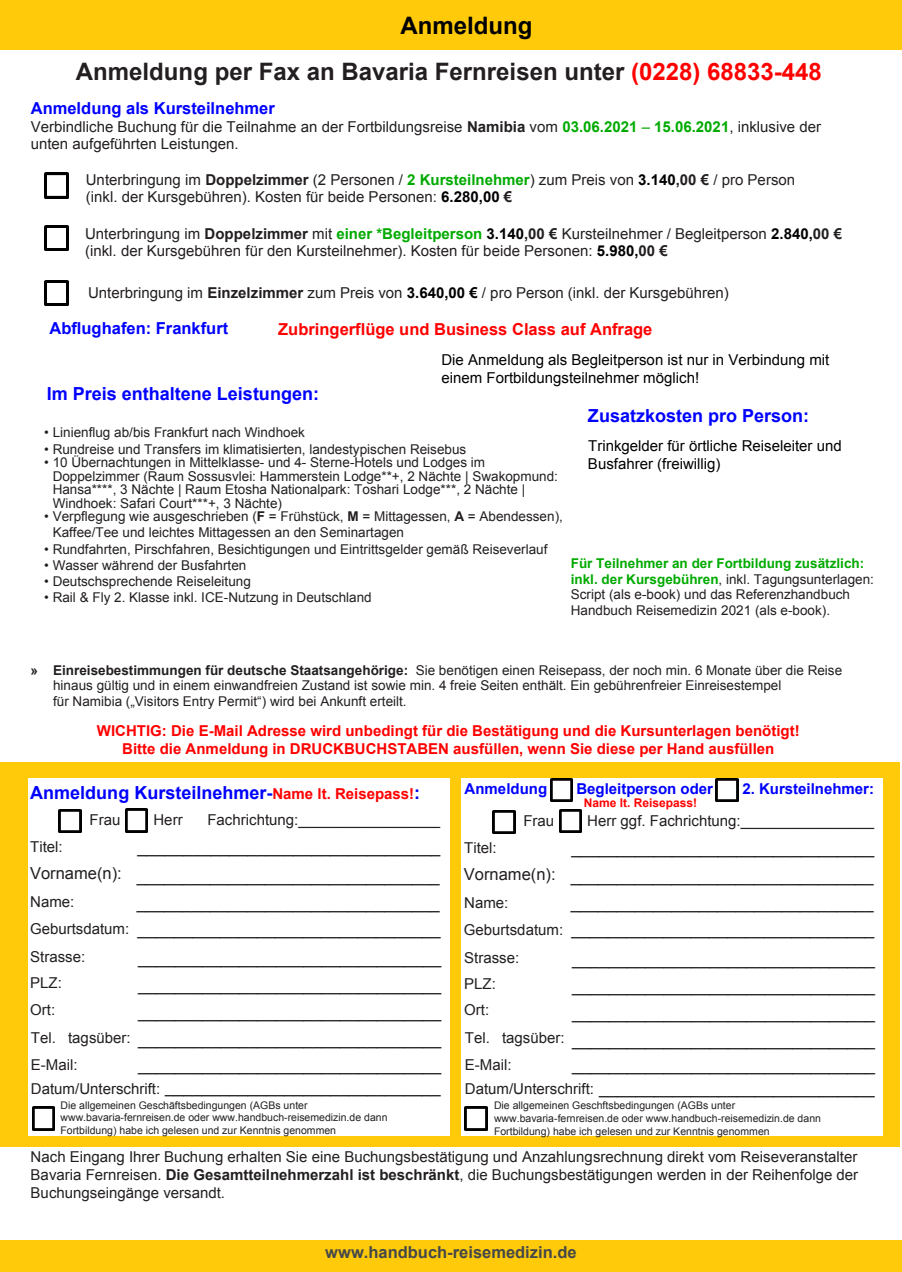
<style>
.page{position:relative;width:902px;height:1272px;background:#fff}
.page>*{position:absolute;margin:0;border:0;box-sizing:border-box;transform-origin:0 0}
.t1{font:700 24px "Arial";color:#231f20}
.t2{font:700 24px "Arial";color:#000}
.t3{font:700 18px "Arial";color:#00f}
.t4{font:16.5px/27px "Arial";color:#231f20;text-align:justify}
.t5{font:700 16.5px "Arial";color:#00f}
.t6{font:700 16.5px "Arial";color:#f00}
.t7{font:700 16.5px "Arial";color:#454849}
.t8{font:15px/27.5px "Arial";color:#231f20}
.t9{font:700 15px/18px "Arial";color:#f00;text-align:center}
.t10{font:15px/18px "Arial";color:#000}
.t11{font:700 15px "Arial";color:#00f}
.t12{font:13.5px/13.5px "Arial";color:#231f20}
.t13{font:700 12px "Arial";color:#f00}
.t14{font:10.5px/12.6px "Arial";color:#231f20}
.s1{color:#f00}
.s2{font-weight:700}
.s3{font-weight:700;color:#0a0}
.s4{color:#0a0}
.s5{font-weight:700;color:#000}
.s6{font-size:15px;color:#f00}
.s7{font-size:15px}
</style>
<div class="page">
<div style="left:0;top:0;width:901px;height:49px;background:#feca0a"></div>
<div style="left:0;top:1240px;width:901px;height:31px;background:#feca0a"></div>
<div style="left:0;top:762px;width:899px;height:385px;background:#feca0a"></div>
<div style="left:28px;top:778px;width:421px;height:357px;background:#fff"></div>
<div style="left:461px;top:778px;width:421px;height:357px;background:#fff"></div>
<img style="left:44px;top:225px;width:25px;height:25px">
<img style="left:44px;top:280px;width:25px;height:26px">
<img style="left:44px;top:173px;width:25px;height:25px">
<img style="left:59px;top:809px;width:22px;height:23px">
<img style="left:125px;top:808px;width:23px;height:24px">
<img style="left:492px;top:810px;width:23px;height:23px">
<img style="left:559px;top:809px;width:22px;height:23px">
<img style="left:32px;top:1106px;width:23px;height:24px">
<img style="left:464px;top:1106px;width:23px;height:24px">
<img style="left:716px;top:778px;width:22px;height:23px">
<img style="left:550px;top:778px;width:22px;height:23px">
<h1 class="t2" style="left:400px;top:9px;width:133px">Anmeldung</h1>
<h1 class="t1" style="left:76px;top:55px;width:747px">Anmeldung per Fax an Bavaria Fernreisen unter <span class="s1">(0228) 68833-448</span></h1>
<p class="t5" style="left:31px;top:97px;width:245px">Anmeldung als Kursteilnehmer</p>
<p class="t8" style="left:31px;top:118px;width:791px;line-height:17.2px">Verbindliche Buchung für die Teilnahme an der Fortbildungsreise <span class="s2">Namibia</span> vom <span class="s3">03.06.2021</span> <span class="s4">–</span> <span class="s3">15.06.2021</span>, inklusive der unten aufgeführten Leistungen.</p>
<p class="t8" style="left:86px;top:171px;width:710px;line-height:17.4px">Unterbringung im <span class="s2">Doppelzimmer</span> (2 Personen / <span class="s3">2 Kursteilnehmer</span>) zum Preis von <span class="s5">3.140</span><span class="s2">,00 €</span> / pro Person (inkl. der Kursgebühren). Kosten für beide Personen: <span class="s5">6.280,00</span> <span class="s2">€</span></p>
<p class="t8" style="left:85px;top:225px;width:758px;line-height:17.1px">Unterbringung im <span class="s2">Doppelzimmer</span> mit <span class="s3">einer *Begleitperson</span> <span class="s5">3.140</span><span class="s2">,00 €</span> Kursteilnehmer / Begleitperson <span class="s5">2.840,</span><span class="s2">00 € </span>(inkl. der Kursgebühren für den Kursteilnehmer). Kosten für beide Personen: <span class="s5">5.980,</span><span class="s2">00 €</span></p>
<p class="t8" style="left:88px;top:279px;width:642px">Unterbringung im <span class="s2">Einzelzimmer</span> zum Preis von <span class="s5">3.640,00 €</span> / pro Person (inkl. der Kursgebühren)</p>
<p class="t5" style="left:49px;top:317px;width:180px">Abflughafen: Frankfurt</p>
<p class="t6" style="left:278px;top:318px;width:375px">Zubringerflüge und Business Class auf Anfrage</p>
<h2 class="t3" style="left:47px;top:381px;width:274px">Im Preis enthaltene Leistungen:</h2>
<p class="t10" style="left:441px;top:351px;width:389px">Die Anmeldung als Begleitperson ist nur in Verbindung mit einem Fortbildungsteilnehmer möglich!</p>
<p class="t12" style="left:44px;top:426px;width:262px">• Linienflug ab/bis Frankfurt nach Windhoek</p>
<p class="t12" style="left:44px;top:442px;width:423px">• Rundreise und Transfers im klimatisierten, landestypischen Reisebus</p>
<p class="t12" style="left:53px;top:456px;width:507px;text-indent:-8px">• 10 Übernachtungen in Mittelklasse- und 4- Sterne-Hotels und Lodges im Doppelzimmer (Raum Sossusvlei: Hammerstein Lodge**+, 2 Nächte | Swakopmund:<br>Hansa****, 3 Nächte | Raum Etosha Nationalpark: Toshari Lodge***, 2 Nächte | Windhoek: Safari Court***+, 3 Nächte)</p>
<p class="t12" style="left:53px;top:508px;width:511px;line-height:16.2px;text-indent:-8px">• Verpflegung wie ausgeschrieben (<span class="s2">F</span> = Frühstück, <span class="s2">M</span> = Mittagessen, <span class="s2">A</span> = Abendessen),<br>Kaffee/Tee und leichtes Mittagessen an den Seminartagen</p>
<p class="t12" style="left:44px;top:542px;width:504px">• Rundfahrten, Pirschfahren, Besichtigungen und Eintrittsgelder gemäß Reiseverlauf</p>
<p class="t12" style="left:44px;top:558px;width:204px">• Wasser während der Busfahrten</p>
<p class="t12" style="left:44px;top:574px;width:208px">• Deutschsprechende Reiseleitung</p>
<p class="t12" style="left:44px;top:591px;width:329px">• Rail &amp; Fly 2. Klasse inkl. ICE-Nutzung in Deutschland</p>
<h2 class="t3" style="left:588px;top:403px;width:223px">Zusatzkosten pro Person:</h2>
<p class="t10" style="left:588px;top:436px;width:255px">Trinkgelder für örtliche Reiseleiter und<br>Busfahrer (freiwillig)</p>
<p class="t12" style="left:570px;top:555px;width:305px;line-height:15.8px"><span class="s3">Für Teilnehmer an der Fortbildung zusätzlich: inkl. der Kursgebühren</span>, inkl. Tagungsunterlagen:<br>Script (als e-book) und das Referenzhandbuch Handbuch Reisemedizin 2021 (als e-book).</p>
<p class="t12" style="left:53px;top:662px;width:790px;line-height:15.6px;text-indent:-23px"><span class="s2">» Einreisebestimmungen für deutsche Staatsangehörige:</span> Sie benötigen einen Reisepass, der noch min. 6 Monate über die Reise hinaus gültig und in einem einwandfreien Zustand ist sowie min. 4 freie Seiten enthält. Ein gebührenfreier Einreisestempel<br>für Namibia („Visitors Entry Permit“) wird bei Ankunft erteilt.</p>
<p class="t9" style="left:97px;top:721px;width:704px">WICHTIG: Die E-Mail Adresse wird unbedingt für die Bestätigung und die Kursunterlagen benötigt!<br>Bitte die Anmeldung in DRUCKBUCHSTABEN ausfüllen, wenn Sie diese per Hand ausfüllen</p>
<h2 class="t3" style="left:30px;top:781px;width:391px">Anmeldung Kursteilnehmer-<span class="s6">Name lt. Reisepass!</span>:</h2>
<p class="t8" style="left:90px;top:806px;width:32px">Frau</p>
<p class="t8" style="left:153px;top:806px;width:31px">Herr</p>
<p class="t8" style="left:207px;top:806px;width:234px">Fachrichtung:_________________</p>
<p class="t8" style="left:30px;top:833px;width:34px">Titel:</p>
<p class="t4" style="left:137px;top:834px;width:304px">_________________________________</p>
<p class="t4" style="left:30px;top:860px;width:93px">Vorname(n):</p>
<p class="t8" style="left:30px;top:888px;width:101px">Name:<br>Geburtsdatum:<br>Strasse:</p>
<p class="t8" style="left:30px;top:970px;width:33px;line-height:26.1px">PLZ:<br>Ort:</p>
<p class="t8" style="left:31px;top:1024px;width:101px;line-height:26.8px">Tel. tagsüber:<br>E-Mail:</p>
<p class="t4" style="left:137px;top:862px;width:305px;line-height:26.4px">_________________________________ _________________________________ _________________________________</p>
<p class="t4" style="left:138px;top:945px;width:304px">_________________________________ _________________________________ _________________________________ _________________________________</p>
<p class="t4" style="left:31px;top:1053px;width:412px;line-height:22.5px;text-align:right">_________________________________<br><span class="s7">Datum/Unterschrift:</span> ______________________________</p>
<p class="t11" style="left:464px;top:778px;width:84px">Anmeldung</p>
<p class="t11" style="left:576px;top:778px;width:138px">Begleitperson oder</p>
<p class="t11" style="left:742px;top:778px;width:133px">2. Kursteilnehmer:</p>
<p class="t13" style="left:583px;top:795px;width:115px">Name lt. Reisepass!</p>
<p class="t8" style="left:464px;top:834px;width:34px">Titel:</p>
<p class="t8" style="left:523px;top:807px;width:32px">Frau</p>
<p class="t8" style="left:587px;top:807px;width:288px">Herr ggf. Fachrichtung:________________</p>
<p class="t4" style="left:571px;top:835px;width:304px">_________________________________</p>
<p class="t4" style="left:464px;top:860px;width:93px">Vorname(n):</p>
<p class="t8" style="left:464px;top:889px;width:101px">Name:<br>Geburtsdatum:<br>Strasse:</p>
<p class="t8" style="left:464px;top:970px;width:33px;line-height:26.1px">PLZ:<br>Ort:</p>
<p class="t8" style="left:465px;top:1024px;width:101px;line-height:26.8px">Tel. tagsüber:<br>E-Mail:</p>
<p class="t4" style="left:570px;top:863px;width:305px;line-height:26.4px">_________________________________ _________________________________ _________________________________</p>
<p class="t4" style="left:572px;top:945px;width:304px">_________________________________ _________________________________ _________________________________ _________________________________</p>
<p class="t4" style="left:465px;top:1054px;width:412px;line-height:22.5px;text-align:right">_________________________________<br><span class="s7">Datum/Unterschrift:</span> ______________________________</p>
<p class="t14" style="left:60px;top:1098px;width:328px">Die allgemeinen Geschäftsbedingungen (AGBs unter www.bavaria-fernreisen.de oder www.handbuch-reisemedizin.de dann<br>Fortbildung) habe ich gelesen und zur Kenntnis genommen</p>
<p class="t14" style="left:494px;top:1099px;width:328px">Die allgemeinen Geschftsbedingungen (AGBs unter www.bavaria-fernreisen.de oder www.handbuch-reisemedizin.de dann<br>Fortbildung) habe ich gelesen und zur Kenntnis genommen</p>
<p class="t8" style="left:31px;top:1148px;width:829px;line-height:18px;text-align:justify">Nach Eingang Ihrer Buchung erhalten Sie eine Buchungsbestätigung und Anzahlungsrechnung direkt vom Reiseveranstalter Bavaria Fernreisen. <span class="s2">Die Gesamtteilnehmerzahl ist beschränkt</span>, die Buchungsbestätigungen werden in der Reihenfolge der Buchungseingänge versandt.</p>
<p class="t7" style="left:325px;top:1240px;width:253px">www.handbuch-reisemedizin.de</p>
</div>
